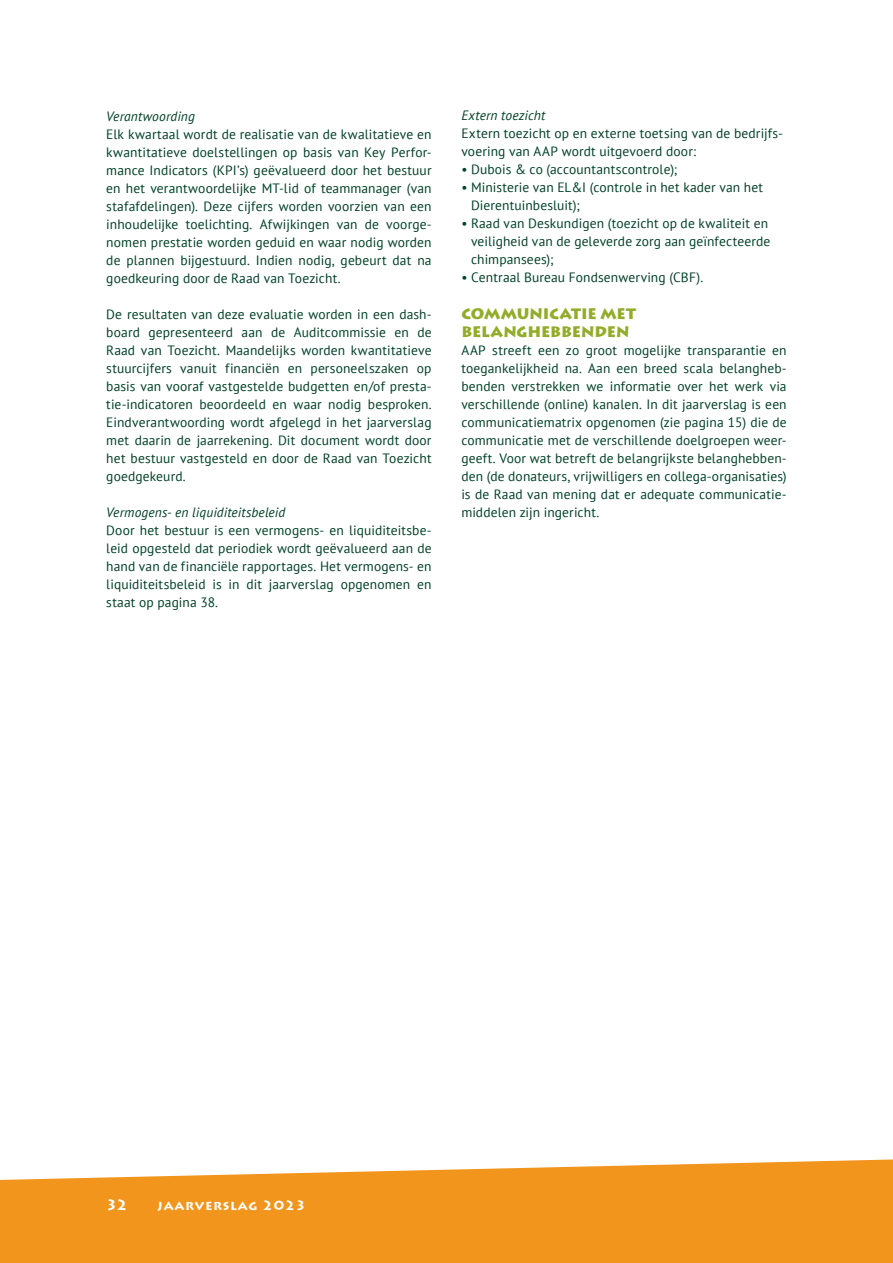
<style>
.page{position:relative;width:893px;height:1263px;background:#fff}
.page>*{position:absolute;margin:0;border:0;box-sizing:border-box;transform-origin:0 0}
.t1{font:900 15px/18px "Lithos Pro";letter-spacing:-.01em;color:#91ac29}
.t2{font:700 15px "Lithos Pro";color:#fff}
.t3{font:13.5px/18px "PT Sans";letter-spacing:.01em;color:#004027;text-align:justify}
.t4{font:italic 13.5px "PT Sans";letter-spacing:.01em;color:#004027}
.t5{font:700 13.5px "Lithos Pro";letter-spacing:.05em;color:#fff}
</style>
<div class="page">
<svg style="left:0;top:1159px;width:893px;height:104px;background:#f29f33"></svg>
<p class="t4" style="left:106px;top:107px;width:90px">Verantwoording</p>
<p class="t3" style="left:106px;top:124px;width:327px">Elk kwartaal wordt de realisatie van de kwalitatieve en kwantitatieve doelstellingen op basis van Key Perfor&shy;mance Indicators (KPI’s) geëvalueerd door het bestuur en het verantwoordelijke MT-lid of teammanager (van stafafdelingen). Deze cijfers worden voorzien van een inhoudelijke toelichting. Afwijkingen van de voorge&shy;nomen prestatie worden geduid en waar nodig worden de plannen bijgestuurd. Indien nodig, gebeurt dat na goedkeuring door de Raad van Toezicht.</p>
<p class="t3" style="left:106px;top:304px;width:327px">De resultaten van deze evaluatie worden in een dash&shy;board gepresenteerd aan de Auditcommissie en de Raad van Toezicht. Maandelijks worden kwantitatieve stuurcijfers vanuit financiën en personeelszaken op basis van vooraf vastgestelde budgetten en/of presta&shy;tie-indicatoren beoordeeld en waar nodig besproken.<br>Eindverantwoording wordt afgelegd in het jaarverslag met daarin de jaarrekening. Dit document wordt door het bestuur vastgesteld en door de Raad van Toezicht goedgekeurd.</p>
<p class="t4" style="left:106px;top:503px;width:181px">Vermogens- en liquiditeitsbeleid</p>
<p class="t3" style="left:106px;top:520px;width:327px">Door het bestuur is een vermogens- en liquiditeitsbe&shy;leid opgesteld dat periodiek wordt geëvalueerd aan de hand van de financiële rapportages. Het vermogens- en liquiditeitsbeleid is in dit jaarverslag opgenomen en staat op pagina 38.</p>
<p class="t4" style="left:461px;top:107px;width:85px">Extern toezicht</p>
<p class="t3" style="left:461px;top:124px;width:323px">Extern toezicht op en externe toetsing van de bedrijfs&shy;voering van AAP wordt uitgevoerd door:</p>
<p class="t3" style="left:461px;top:160px;width:218px">• Dubois &amp; co (accountantscontrole);</p>
<p class="t3" style="left:471px;top:178px;width:294px;text-indent:-10px">• Ministerie van EL&amp;I (controle in het kader van het<br>Dierentuinbesluit);</p>
<p class="t3" style="left:471px;top:214px;width:301px;text-align:left;text-indent:-10px">• Raad van Deskundigen (toezicht op de kwaliteit en veiligheid van de geleverde zorg aan geïnfecteerde chimpansees);</p>
<p class="t3" style="left:461px;top:268px;width:243px">• Centraal Bureau Fondsenwerving (CBF).</p>
<p class="t1" style="left:461px;top:305px;width:176px">COMMUNICATIE MET<br>BELANGHEBBENDEN</p>
<p class="t3" style="left:461px;top:340px;width:327px">AAP streeft een zo groot mogelijke transparantie en toegankelijkheid na. Aan een breed scala belangheb&shy;benden verstrekken we informatie over het werk via verschillende (online) kanalen. In dit jaarverslag is een communicatiematrix opgenomen (zie pagina 15) die de communicatie met de verschillende doelgroepen weer&shy;geeft. Voor wat betreft de belangrijkste belanghebben&shy;den (de donateurs, vrijwilligers en collega-organisaties) is de Raad van mening dat er adequate communicatie&shy;middelen zijn ingericht.</p>
<p class="t2" style="left:106px;top:1196px;width:23px">32</p>
<p class="t5" style="left:158px;top:1197px;width:150px">JAARVERSLAG 2023</p>
</div>
